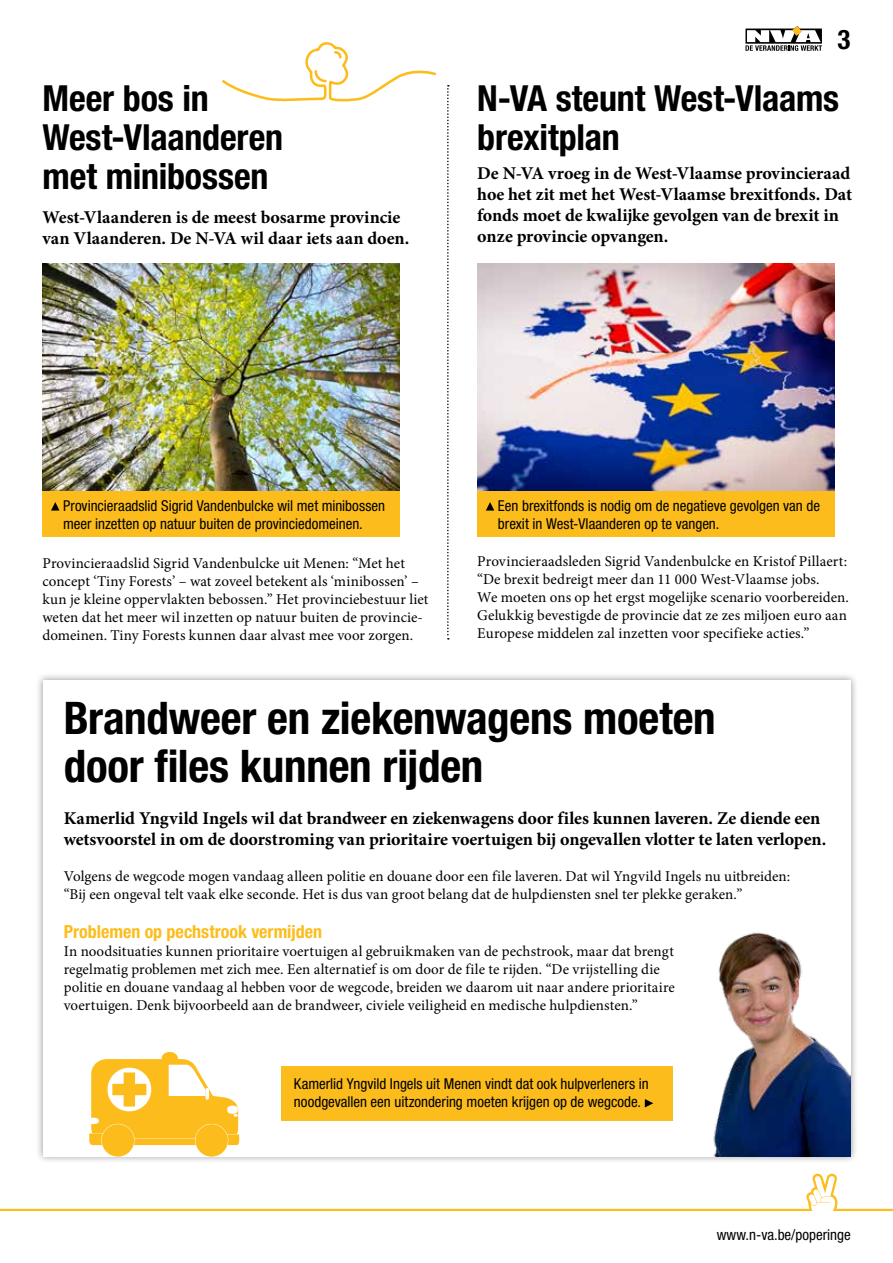
<style>
.page{position:relative;width:893px;height:1263px;background:#fff}
.page>*{position:absolute;margin:0;border:0;box-sizing:border-box;transform-origin:0 0}
.t1{font:700 condensed 45px/48px "Helvetica Neue LT Std";letter-spacing:-.005em;color:#000}
.t2{font:700 condensed 36px/39px "Helvetica Neue LT Std";letter-spacing:-.005em;color:#000}
.t3{font:700 condensed 27px "Helvetica Neue LT Std";color:#000}
.t4{font:700 18px/21px "Minion Pro";letter-spacing:-.005em;color:#000}
.t5{font:700 condensed 18px "Helvetica Neue LT Std";color:#fcbd1c}
.t6{font:15px/18px "Minion Pro";color:#000}
.t7{font:condensed 15px/18px "Helvetica Neue LT Std";color:#000}
</style>
<div class="page">
<img style="left:43px;top:264px;width:357px;height:227px">
<svg style="left:447px;top:85px;width:2px;height:554px"></svg>
<div style="left:43px;top:491px;width:357px;height:46px;background:#fcbd1c"></div>
<svg style="left:51px;top:502px;width:9px;height:9px"></svg>
<div style="left:35px;top:673px;width:823px;height:491px;background:#000;opacity:.4"></div>
<div style="left:43px;top:680px;width:807px;height:477px;background:#fff"></div>
<img style="left:713px;top:932px;width:137px;height:225px">
<div style="left:281px;top:1066px;width:391px;height:54px;background:#fcbd1c"></div>
<svg style="left:645px;top:1099px;width:8px;height:8px"></svg>
<img style="left:477px;top:264px;width:357px;height:227px">
<div style="left:477px;top:491px;width:357px;height:46px;background:#fcbd1c"></div>
<svg style="left:486px;top:502px;width:8px;height:9px"></svg>
<div style="left:195px;top:1124px;width:33px;height:32px;background:#fcbd1c;border-radius:50%"></div>
<div style="left:102px;top:1124px;width:32px;height:32px;background:#fcbd1c;border-radius:50%"></div>
<svg style="left:89px;top:1052px;width:150px;height:93px"></svg>
<svg style="left:222px;top:42px;width:214px;height:60px"></svg>
<svg style="left:0;top:1173px;width:893px;height:38px"></svg>
<svg style="left:745px;top:26px;width:77px;height:25px"></svg>
<h2 class="t2" style="left:43px;top:78px;width:242px">Meer bos in<br>West-Vlaanderen met minibossen</h2>
<p class="t4" style="left:43px;top:206px;width:368px">West-Vlaanderen is de meest bosarme provincie van Vlaanderen. De N-VA wil daar iets aan doen.</p>
<h3 class="t3" style="left:837px;top:23px;width:14px">3</h3>
<h2 class="t2" style="left:477px;top:78px;width:363px">N-VA steunt West-Vlaams brexitplan</h2>
<p class="t4" style="left:477px;top:163px;width:376px">De N-VA vroeg in de West-Vlaamse provincieraad hoe het zit met het West-Vlaamse brexitfonds. Dat fonds moet de kwalijke gevolgen van de brexit in onze provincie opvangen.</p>
<p class="t7" style="left:63px;top:496px;width:323px">Provincieraadslid Sigrid Vandenbulcke wil met minibossen meer inzetten op natuur buiten de provinciedomeinen.</p>
<p class="t6" style="left:43px;top:554px;width:387px">Provincieraadslid Sigrid Vandenbulcke uit Menen: “Met het concept ‘Tiny Forests’ – wat zoveel betekent als ‘minibossen’ – kun je kleine oppervlakten bebossen.” Het provinciebestuur liet weten dat het meer wil inzetten op natuur buiten de provincie&shy;domeinen. Tiny Forests kunnen daar alvast mee voor zorgen.</p>
<p class="t7" style="left:498px;top:496px;width:324px">Een brexitfonds is nodig om de negatieve gevolgen van de brexit in West-Vlaanderen op te vangen.</p>
<p class="t6" style="left:477px;top:553px;width:373px">Provincieraadsleden Sigrid Vandenbulcke en Kristof Pillaert: “De brexit bedreigt meer dan 11 000 West-Vlaamse jobs.<br>We moeten ons op het ergst mogelijke scenario voorbereiden.<br>Gelukkig bevestigde de provincie dat ze zes miljoen euro aan Europese middelen zal inzetten voor specifieke acties.”</p>
<h1 class="t1" style="left:64px;top:693px;width:653px">Brandweer en ziekenwagens moeten door files kunnen rijden</h1>
<p class="t4" style="left:64px;top:807px;width:764px">Kamerlid Yngvild Ingels wil dat brandweer en ziekenwagens door files kunnen laveren. Ze diende een wetsvoorstel in om de doorstroming van prioritaire voertuigen bij ongevallen vlotter te laten verlopen.</p>
<p class="t6" style="left:64px;top:867px;width:728px">Volgens de wegcode mogen vandaag alleen politie en douane door een file laveren. Dat wil Yngvild Ingels nu uitbreiden: “Bij een ongeval telt vaak elke seconde. Het is dus van groot belang dat de hulpdiensten snel ter plekke geraken.”</p>
<p class="t5" style="left:64px;top:920px;width:260px">Problemen op pechstrook vermijden</p>
<p class="t6" style="left:64px;top:942px;width:613px">In noodsituaties kunnen prioritaire voertuigen al gebruikmaken van de pechstrook, maar dat brengt regelmatig problemen met zich mee. Een alternatief is om door de file te rijden. “De vrijstelling die politie en douane vandaag al hebben voor de wegcode, breiden we daarom uit naar andere prioritaire voertuigen. Denk bijvoorbeeld aan de brandweer, civiele veiligheid en medische hulpdiensten.”</p>
<p class="t7" style="left:294px;top:1075px;width:356px">Kamerlid Yngvild Ingels uit Menen vindt dat ook hulpverleners in noodgevallen een uitzondering moeten krijgen op de wegcode.</p>
<p class="t7" style="left:717px;top:1225px;width:135px">www.n-va.be/poperinge</p>
</div>
